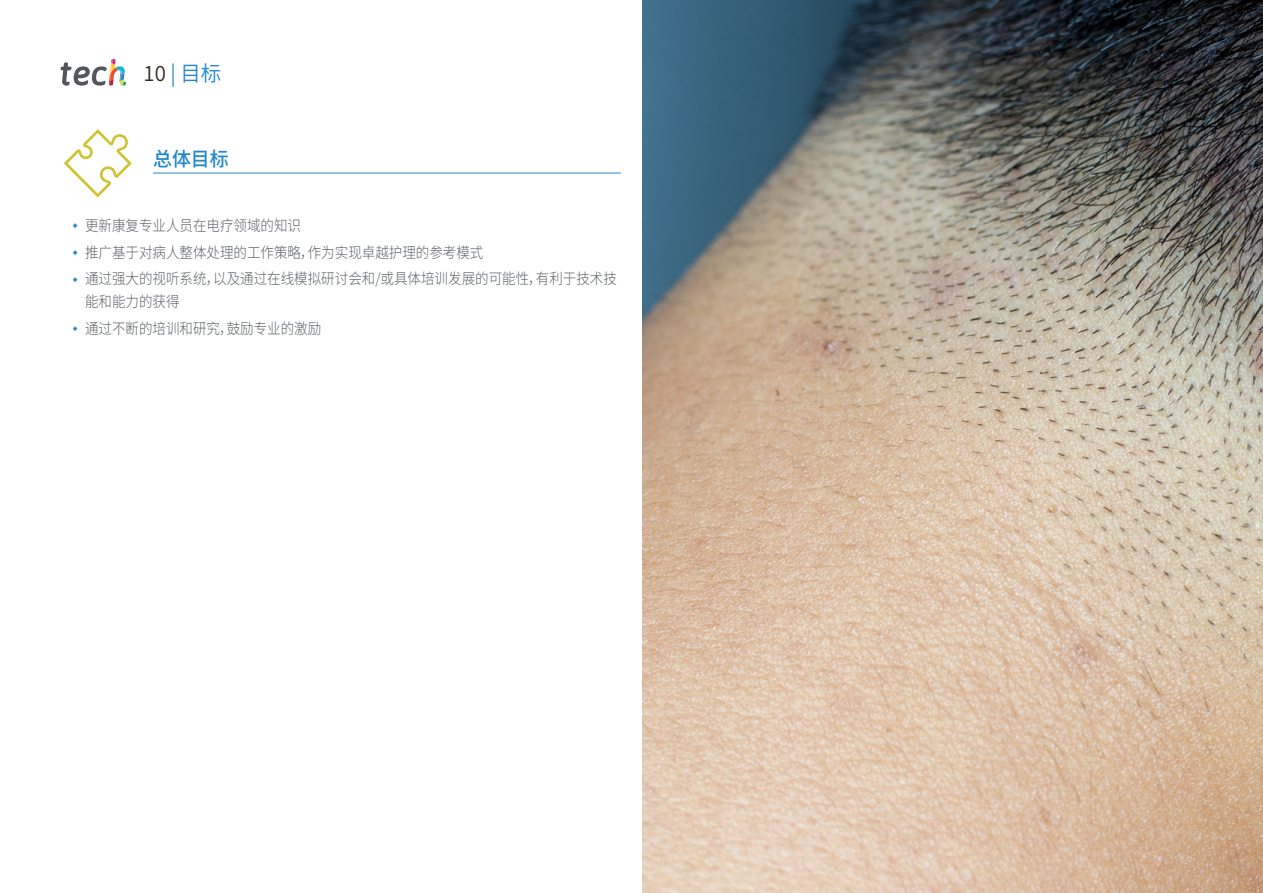
<style>
.page{position:relative;width:1263px;height:893px;background:#fff}
.page>*{position:absolute;margin:0;border:0;box-sizing:border-box;transform-origin:0 0}
.t1{font:21px "Source Han Sans CN";color:#312e20}
.t2{font:500 19.5px "Source Han Sans CN";color:#2488c9}
.t3{font:300 15px/26.7px "Source Han Sans CN";color:#61646a;scale:.9 1}
.s1{color:#2287c9}
.s2{color:#2488c9}
</style>
<div class="page">
<hr style="left:153px;top:173px;width:468px;height:1px;background:#2488c9">
<svg style="left:64px;top:129px;width:68px;height:68px"></svg>
<img style="left:642px;top:0;width:621px;height:893px">
<svg style="left:61px;top:59px;width:65px;height:27px"></svg>
<h1 class="t1" style="left:144px;top:61px;width:79px">10 <span class="s1">| 目</span><span class="s2">标</span></h1>
<h2 class="t2" style="left:153px;top:147px;width:77px">总体目标</h2>
<p class="t3" style="left:85px;top:212px;width:592px">更新康复专业人员在电疗领域的知识<br>推广基于对病人整体处理的工作策略，作为实现卓越护理的参考模式<br>通过强大的视听系统，以及通过在线模拟研讨会和/或具体培训发展的可能性，有利于技术技</p>
<p class="t3" style="left:85px;top:288px;width:264px">能和能力的获得<br>通过不断的培训和研究，鼓励专业的激励</p>
</div>
